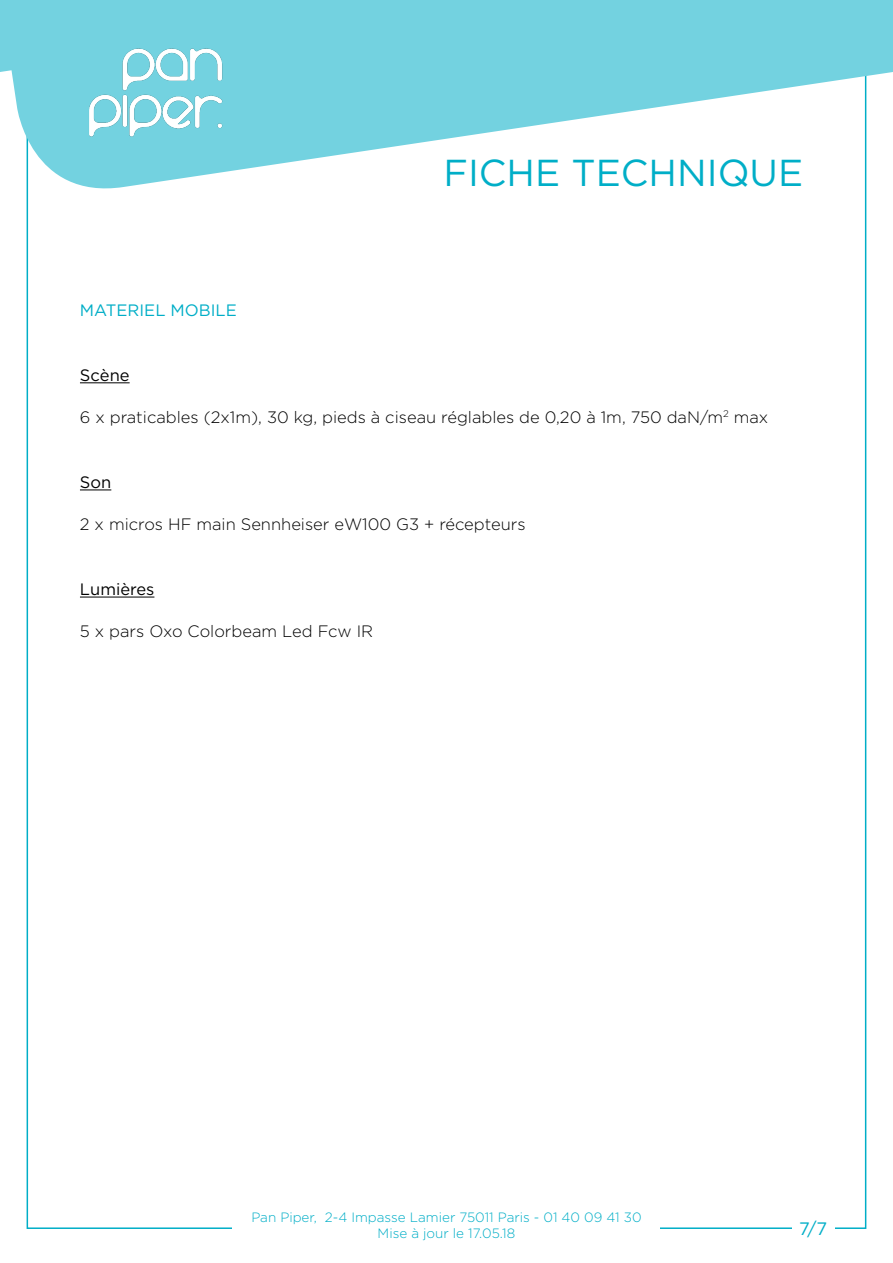
<style>
.page{position:relative;width:893px;height:1263px;background:#fff}
.page>*{position:absolute;margin:0;border:0;box-sizing:border-box;transform-origin:0 0}
.t1{font:37.5px "Gotham HTF";color:#00aec7}
.t2{font:18px "Gotham HTF";color:#00aec7}
.t3{font:300 16.5px "Gotham";color:#000}
.t4{font:16.5px "Gotham HTF";color:#000}
.t5{font:16.5px "Gotham HTF";color:#00aec7}
.t6{font:300 13.5px/16.2px "Gotham";color:#00aec7;text-align:center}
</style>
<div class="page">
<svg style="left:0;top:0;width:893px;height:201px;fill:#73d2e0"></svg>
<img style="left:64px;top:35px;width:184px;height:115px">
<hr style="left:80px;top:383px;width:50px;height:1px;background:#000">
<hr style="left:80px;top:490px;width:31px;height:1px;background:#000">
<hr style="left:80px;top:597px;width:74px;height:1px;background:#000">
<p class="t5" style="left:80px;top:301px;width:158px">MATERIEL MOBILE</p>
<h1 class="t1" style="left:443px;top:152px;width:361px">FICHE TECHNIQUE</h1>
<p class="t4" style="left:80px;top:366px;width:51px">Scène</p>
<p class="t3" style="left:80px;top:407px;width:690px">6 x praticables (2x1m), 30 kg, pieds à ciseau réglables de 0,20 à 1m, 750 daN/m<sup>2</sup> max</p>
<p class="t4" style="left:80px;top:473px;width:33px">Son</p>
<p class="t3" style="left:80px;top:514px;width:447px">2 x micros HF main Sennheiser eW100 G3 + récepteurs</p>
<p class="t4" style="left:80px;top:580px;width:76px">Lumières</p>
<p class="t3" style="left:80px;top:621px;width:295px">5 x pars Oxo Colorbeam Led Fcw IR</p>
<p class="t6" style="left:251px;top:1209px;width:392px">Pan Piper, 2-4 Impasse Lamier 75011 Paris - 01 40 09 41 30<br>Mise à jour le 17.05.18</p>
<p class="t2" style="left:799px;top:1218px;width:29px">7/7</p>
</div>
